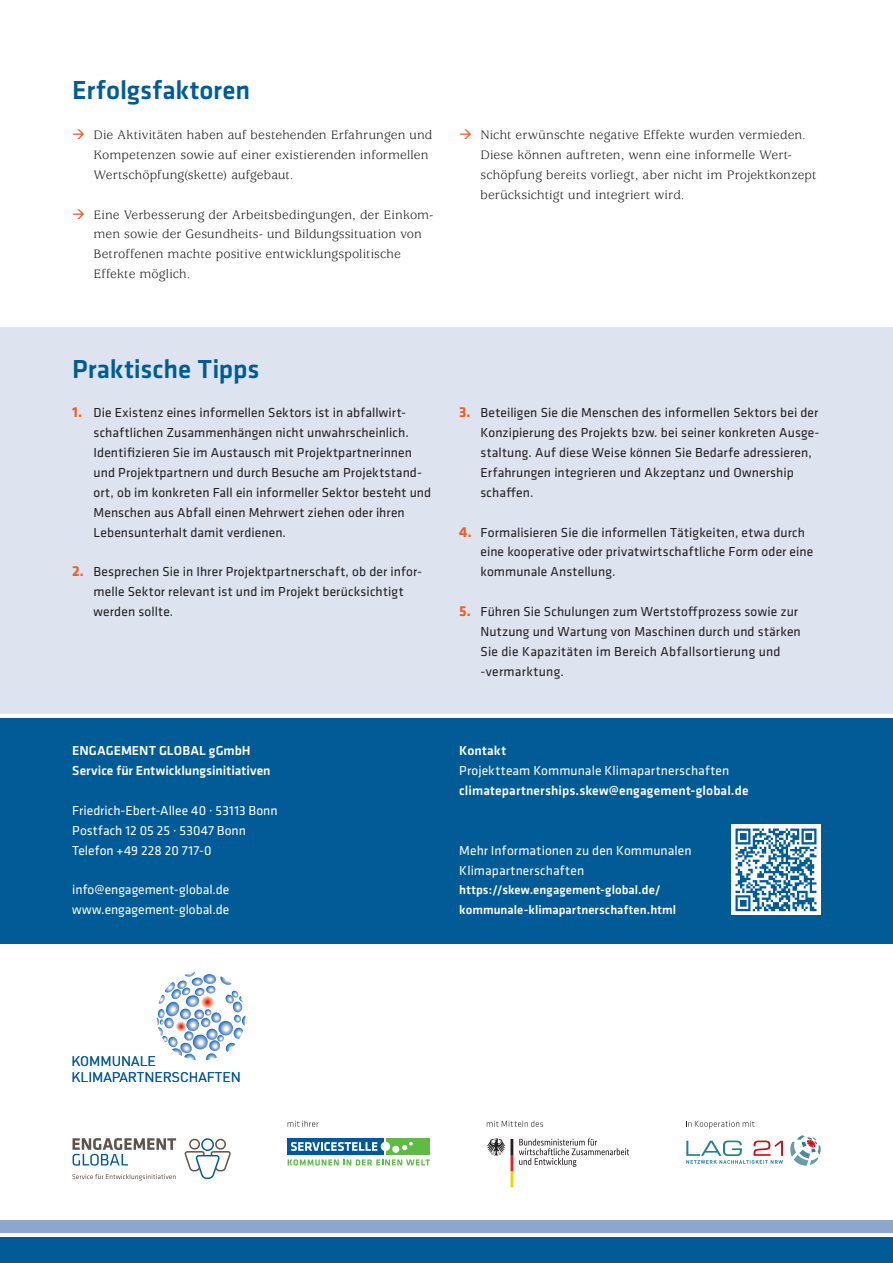
<style>
.page{position:relative;width:893px;height:1263px;background:#fff}
.page>*{position:absolute;margin:0;border:0;box-sizing:border-box;transform-origin:0 0}
.t1{font:500 27px "Klavika";letter-spacing:-.005em;color:#005b97}
.t2{font:13.8px/16.6px "DINOT";color:#01589c}
.t3{font:13.5px/19.8px "Klavika";letter-spacing:.005em;color:#231f20}
.t4{font:13.5px/19.8px "Usherwood Std";letter-spacing:.01em;color:#231f20}
.t5{font:13.5px/19.8px "Klavika";letter-spacing:.005em;color:#fff}
.t6{font:500 13.5px/19.8px "Klavika";letter-spacing:.005em;color:#fff}
.t7{font:500 12.75px/20px "Klavika";letter-spacing:.01em;color:#fff}
.s1{color:#f25d21}
.s2{font-weight:700;font-size:15px;color:#f25d21}
.s3{font-weight:400}
</style>
<div class="page">
<div style="left:0;top:327px;width:893px;height:387px;background:#dde4f0"></div>
<div style="left:0;top:1237px;width:893px;height:26px;background:#005b97"></div>
<div style="left:0;top:1220px;width:893px;height:13px;background:#8da7cc"></div>
<div style="left:0;top:719px;width:893px;height:225px;background:#005b97"></div>
<img style="left:731px;top:825px;width:90px;height:89px">
<svg style="left:157px;top:972px;width:88px;height:88px"></svg>
<svg style="left:686px;top:1121px;width:68px;height:7px"></svg>
<div style="left:288px;top:1138px;width:96px;height:17px;background:#01589c"></div>
<svg style="left:291px;top:1142px;width:86px;height:9px"></svg>
<svg style="left:288px;top:1159px;width:142px;height:6px"></svg>
<div style="left:386px;top:1138px;width:44px;height:17px;background:#60bb46"></div>
<div style="left:381px;top:1142px;width:9px;height:9px;background:#fff;border-radius:50%"></div>
<div style="left:392px;top:1146px;width:7px;height:7px;background:#fff;border-radius:50%"></div>
<svg style="left:402px;top:1142px;width:11px;height:8px"></svg>
<svg style="left:487px;top:1120px;width:56px;height:7px"></svg>
<svg style="left:288px;top:1120px;width:31px;height:7px"></svg>
<svg style="left:184px;top:1138px;width:47px;height:41px"></svg>
<svg style="left:73px;top:1138px;width:103px;height:28px"></svg>
<svg style="left:72px;top:1174px;width:104px;height:6px"></svg>
<svg style="left:519px;top:1138px;width:110px;height:29px"></svg>
<svg style="left:487px;top:1138px;width:26px;height:49px"></svg>
<svg style="left:686px;top:1140px;width:97px;height:24px"></svg>
<svg style="left:790px;top:1135px;width:31px;height:30px"></svg>
<h1 class="t1" style="left:72px;top:76px;width:179px">Erfolgsfaktoren</h1>
<p class="t4" style="left:94px;top:125px;width:340px;text-indent:-21px"><span class="s1">→</span> Die Aktivitäten haben auf bestehenden Erfahrungen und<br>Kompetenzen sowie auf einer existierenden informellen<br>Wertschöpfung(skette) aufgebaut.</p>
<p class="t4" style="left:94px;top:205px;width:341px;text-indent:-21px"><span class="s1">→</span> Eine Verbesserung der Arbeitsbedingungen, der Einkom&shy;men sowie der Gesundheits- und Bildungssituation von Betroffenen machte positive entwicklungspolitische Effekte möglich.</p>
<p class="t4" style="left:480px;top:125px;width:337px;text-indent:-21px"><span class="s1">→</span> Nicht erwünschte negative Effekte wurden vermieden.<br>Diese können auftreten, wenn eine informelle Wert&shy;schöpfung bereits vorliegt, aber nicht im Projektkonzept berücksichtigt und integriert wird.</p>
<h1 class="t1" style="left:72px;top:354px;width:189px">Praktische Tipps</h1>
<p class="t3" style="left:94px;top:403px;width:339px;text-indent:-21px"><span class="s2">1.</span> Die Existenz eines informellen Sektors ist in abfallwirt&shy;schaft lichen Zusammenhängen nicht unwahrscheinlich.<br>Identifizieren Sie im Austausch mit Projektpartnerinnen und Projektpartnern und durch Besuche am Projektstand&shy;ort, ob im konkreten Fall ein informeller Sektor besteht und Menschen aus Abfall einen Mehrwert ziehen oder ihren Lebensunterhalt damit verdienen.</p>
<p class="t3" style="left:94px;top:562px;width:330px;text-indent:-21px"><span class="s2">2.</span> Besprechen Sie in Ihrer Projektpartnerschaft, ob der infor&shy;melle Sektor relevant ist und im Projekt berücksichtigt werden sollte.</p>
<p class="t6" style="left:72px;top:741px;width:200px">ENGAGEMENT GLOBAL gGmbH<br>Service für Entwicklungsinitiativen</p>
<p class="t5" style="left:72px;top:801px;width:207px">Friedrich-Ebert-Allee 40 · 53113 Bonn<br>Postfach 12 05 25 · 53047 Bonn<br>Telefon +49 228 20 717-0</p>
<p class="t5" style="left:72px;top:880px;width:159px">info@engagement-global.de www.engagement-global.de</p>
<p class="t3" style="left:480px;top:403px;width:341px;text-indent:-21px"><span class="s2">3.</span> Beteiligen Sie die Menschen des informellen Sektors bei der Konzipierung des Projekts bzw. bei seiner konkreten Ausge&shy;staltung. Auf diese Weise können Sie Bedarfe adressieren, Erfahrungen integrieren und Akzeptanz und Ownership schaffen.</p>
<p class="t3" style="left:480px;top:522px;width:334px;text-indent:-21px"><span class="s2">4.</span> Formalisieren Sie die informellen Tätigkeiten, etwa durch eine kooperative oder privatwirtschaftliche Form oder eine kommunale Anstellung.</p>
<p class="t3" style="left:480px;top:602px;width:322px;text-indent:-21px"><span class="s2">5.</span> Führen Sie Schulungen zum Wertstoffprozess sowie zur Nutzung und Wartung von Maschinen durch und stärken Sie die Kapazitäten im Bereich Abfallsortierung und -vermarktung.</p>
<p class="t6" style="left:459px;top:741px;width:291px">Kontakt<br><span class="s3">Projektteam Kommunale Klimapartnerschaften </span>climatepartnerships.skew@engagement-global.de</p>
<p class="t5" style="left:459px;top:840px;width:234px">Mehr Informationen zu den Kommunalen<br>Klimapartnerschaften</p>
<p class="t7" style="left:459px;top:880px;width:218px">https://skew.engagement-global.de/ kommunale-klimapartnerschaften.html</p>
<p class="t2" style="left:71px;top:1052px;width:171px">KOMMUNALE<br>KLIMAPARTNERSCHAFTEN</p>
</div>
